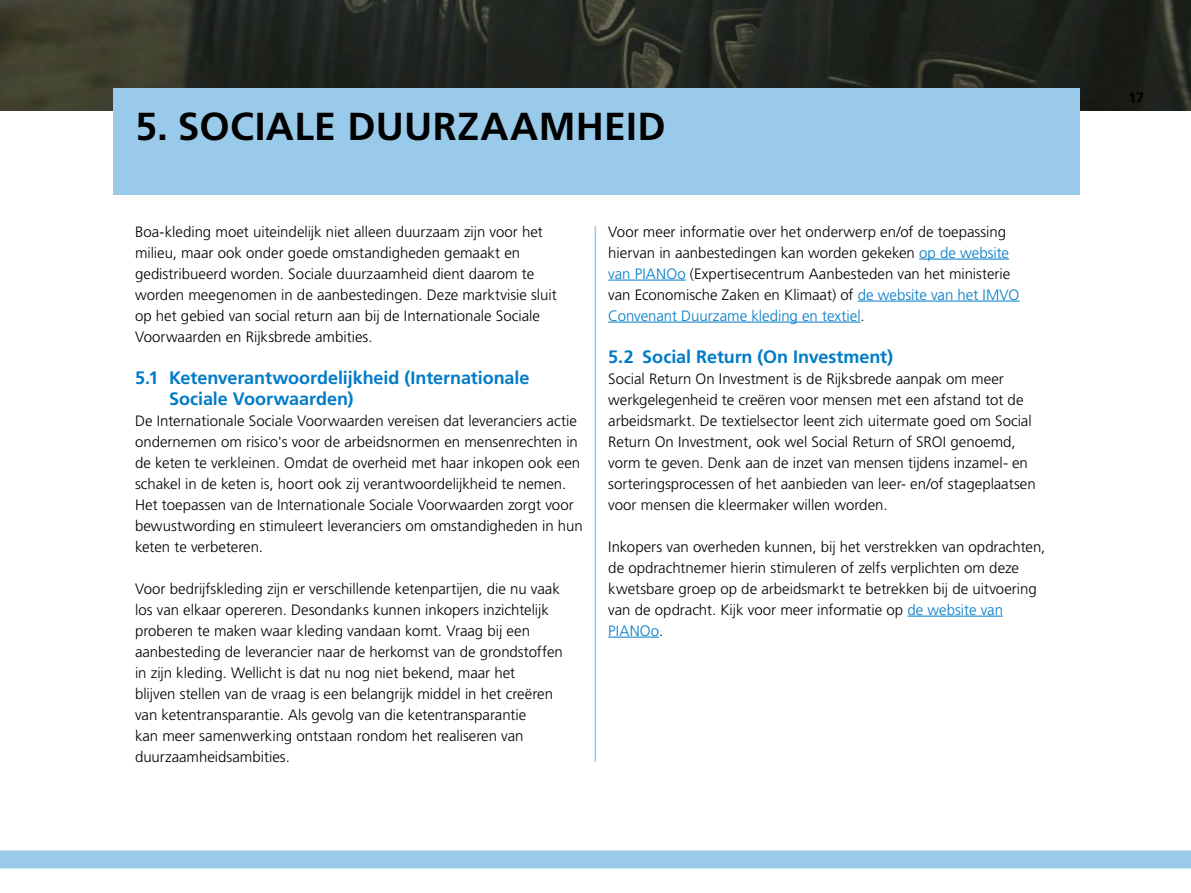
<style>
.page{position:relative;width:1191px;height:893px;background:#fff}
.page>*{position:absolute;margin:0;border:0;box-sizing:border-box;transform-origin:0 0}
.H2_P_HR_Hoofdstuk_Ko{font:700 39px "Frutiger LT Std";letter-spacing:.005em;color:#000}
.H3_HR_Tussenkop{font:700 18px/21px "Frutiger LT Std";letter-spacing:-.005em;color:#007bc7}
.P_HR_Broodtekst{font:300 15px/21px "Frutiger LT Std";color:#000}
.t1{font:700 15px "Frutiger LT Std";color:#000}
.s1{color:#007bc7}
</style>
<div class="page">
<img style="left:0;top:0;width:1191px;height:111px">
<div style="left:114px;top:88px;width:966px;height:107px;background:#99cae9"></div>
<div style="left:0;top:850px;width:1191px;height:18px;background:#99cae9"></div>
<hr style="left:594px;top:226px;width:2px;height:536px;background:#99cae9">
<hr style="left:919px;top:259px;width:90px;height:1px;background:#007bc7">
<hr style="left:608px;top:280px;width:78px;height:1px;background:#007bc7">
<hr style="left:857px;top:301px;width:162px;height:1px;background:#007bc7">
<hr style="left:608px;top:322px;width:252px;height:1px;background:#007bc7">
<hr style="left:907px;top:616px;width:96px;height:1px;background:#007bc7">
<hr style="left:608px;top:637px;width:51px;height:1px;background:#007bc7">
<h2 class="H2_P_HR_Hoofdstuk_Ko" style="left:135px;top:103px;width:532px">5. SOCIALE DUURZAAMHEID</h2>
<p class="P_HR_Broodtekst" style="left:135px;top:221px;width:423px">Boa-kleding moet uiteindelijk niet alleen duurzaam zijn voor het milieu, maar ook onder goede omstandigheden gemaakt en gedistribueerd worden. Sociale duurzaamheid dient daarom te worden meegenomen in de aanbestedingen. Deze marktvisie sluit op het gebied van social return aan bij de Internationale Sociale Voorwaarden en Rijksbrede ambities.</p>
<h3 class="H3_HR_Tussenkop" style="left:169px;top:367px;width:362px;text-indent:-34px">5.1 Ketenverantwoordelijkheid (Internationale<br>Sociale Voorwaarden)</h3>
<p class="P_HR_Broodtekst" style="left:135px;top:410px;width:449px">De Internationale Sociale Voorwaarden vereisen dat leveranciers actie ondernemen om risico's voor de arbeidsnormen en mensenrechten in de keten te verkleinen. Omdat de overheid met haar inkopen ook een schakel in de keten is, hoort ook zij verantwoordelijkheid te nemen.<br>Het toepassen van de Internationale Sociale Voorwaarden zorgt voor bewustwording en stimuleert leveranciers om omstandigheden in hun keten te verbeteren.</p>
<p class="P_HR_Broodtekst" style="left:135px;top:578px;width:429px">Voor bedrijfskleding zijn er verschillende ketenpartijen, die nu vaak los van elkaar opereren. Desondanks kunnen inkopers inzichtelijk proberen te maken waar kleding vandaan komt. Vraag bij een aanbesteding de leverancier naar de herkomst van de grondstoffen in zijn kleding. Wellicht is dat nu nog niet bekend, maar het<br>blijven stellen van de vraag is een belangrijk middel in het creëren van ketentransparantie. Als gevolg van die ketentransparantie<br>kan meer samenwerking ontstaan rondom het realiseren van duurzaamheidsambities.</p>
<p class="P_HR_Broodtekst" style="left:608px;top:221px;width:413px">Voor meer informatie over het onderwerp en/of de toepassing hiervan in aanbestedingen kan worden gekeken <span class="s1">op de website van PIANOo</span> (Expertisecentrum Aanbesteden van het ministerie van Economische Zaken en Klimaat) of <span class="s1">de website van het IMVO Convenant Duurzame kleding en textiel</span>.</p>
<h3 class="H3_HR_Tussenkop" style="left:608px;top:346px;width:286px">5.2 Social Return (On Investment)</h3>
<p class="P_HR_Broodtekst" style="left:608px;top:368px;width:429px">Social Return On Investment is de Rijksbrede aanpak om meer werkgelegenheid te creëren voor mensen met een afstand tot de arbeidsmarkt. De textielsector leent zich uitermate goed om Social Return On Investment, ook wel Social Return of SROI genoemd, vorm te geven. Denk aan de inzet van mensen tijdens inzamel- en sorteringsprocessen of het aanbieden van leer- en/of stageplaatsen voor mensen die kleermaker willen worden.</p>
<p class="P_HR_Broodtekst" style="left:608px;top:536px;width:438px">Inkopers van overheden kunnen, bij het verstrekken van opdrachten, de opdrachtnemer hierin stimuleren of zelfs verplichten om deze kwetsbare groep op de arbeidsmarkt te betrekken bij de uitvoering van de opdracht. Kijk voor meer informatie op <span class="s1">de website van PIANOo</span>.</p>
<p class="t1" style="left:1128px;top:89px;width:18px">17</p>
</div>
